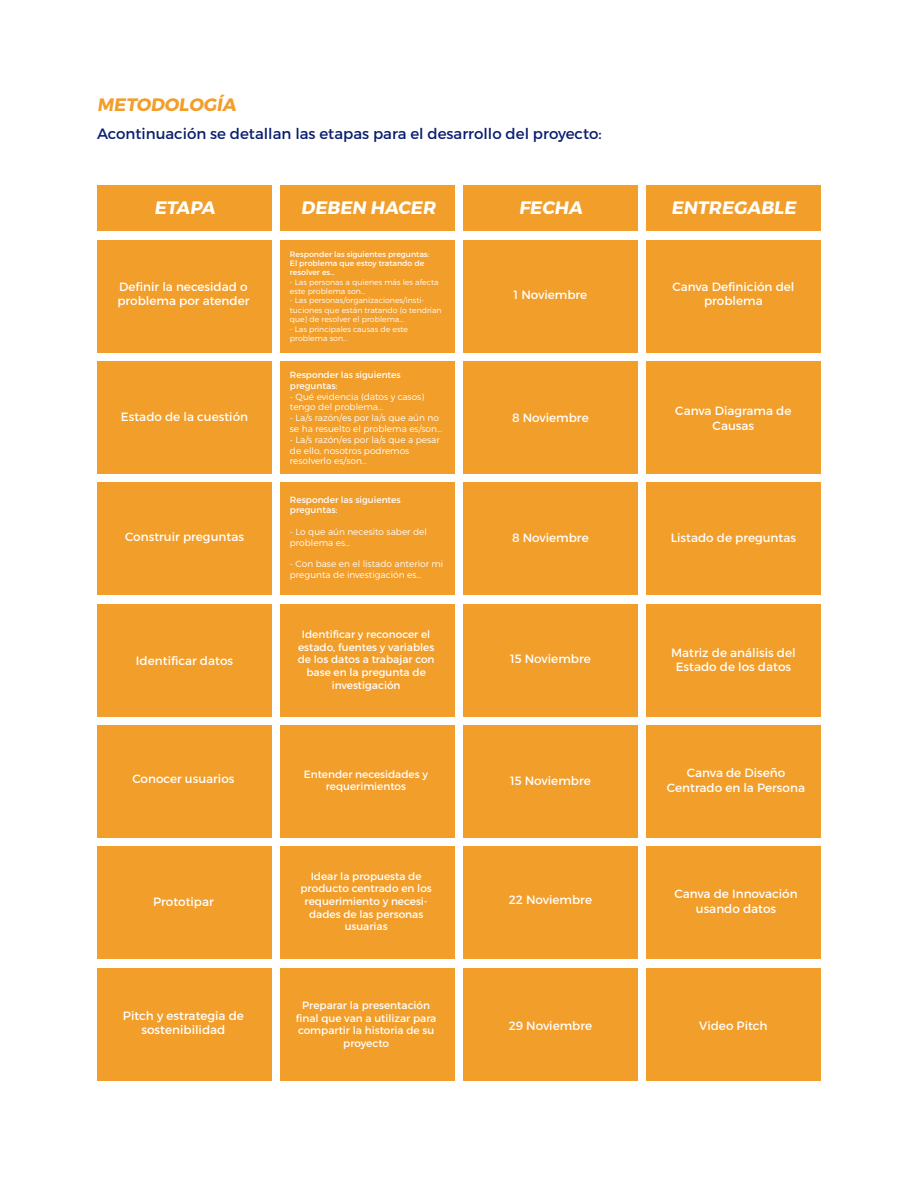
<style>
.page{position:relative;width:918px;height:1188px;background:#fff}
.page>*{position:absolute;margin:0;border:0;box-sizing:border-box;transform-origin:0 0}
.t1{font:18px "Trueno Bd It";color:#fff}
.t2{font:18px "Trueno Bd It";color:#f29e2b}
.t3{font:15px "Trueno Rg";color:#0a1e70}
.t4{font:12px/14.4px "Trueno Rg";color:#fff;text-align:center}
.t5{font:10.5px/12.6px "Trueno Rg";color:#fff;text-align:center}
.t6{font:9px/10.8px "Trueno Lt";color:#fff}
.t7{font:9px/10.8px "Trueno Rg";color:#fff}
.t8{font:7.8px/9.3px "Trueno Lt";color:#fff}
.t9{font:7.8px/9.3px "Trueno Rg";color:#fff}
</style>
<div class="page">
<div style="left:97px;top:186px;width:175px;height:45px;background:#f29e2b"></div>
<div style="left:280px;top:186px;width:175px;height:45px;background:#f29e2b"></div>
<div style="left:463px;top:186px;width:175px;height:45px;background:#f29e2b"></div>
<div style="left:646px;top:186px;width:175px;height:45px;background:#f29e2b"></div>
<div style="left:97px;top:240px;width:175px;height:112px;background:#f29e2b"></div>
<div style="left:280px;top:240px;width:175px;height:112px;background:#f29e2b"></div>
<div style="left:463px;top:240px;width:175px;height:112px;background:#f29e2b"></div>
<div style="left:646px;top:240px;width:175px;height:112px;background:#f29e2b"></div>
<div style="left:97px;top:361px;width:175px;height:113px;background:#f29e2b"></div>
<div style="left:280px;top:361px;width:175px;height:113px;background:#f29e2b"></div>
<div style="left:463px;top:361px;width:175px;height:113px;background:#f29e2b"></div>
<div style="left:646px;top:361px;width:175px;height:113px;background:#f29e2b"></div>
<div style="left:97px;top:483px;width:175px;height:112px;background:#f29e2b"></div>
<div style="left:280px;top:483px;width:175px;height:112px;background:#f29e2b"></div>
<div style="left:463px;top:483px;width:175px;height:112px;background:#f29e2b"></div>
<div style="left:646px;top:483px;width:175px;height:112px;background:#f29e2b"></div>
<div style="left:97px;top:604px;width:175px;height:112px;background:#f29e2b"></div>
<div style="left:280px;top:604px;width:175px;height:112px;background:#f29e2b"></div>
<div style="left:463px;top:604px;width:175px;height:112px;background:#f29e2b"></div>
<div style="left:646px;top:604px;width:175px;height:112px;background:#f29e2b"></div>
<div style="left:97px;top:725px;width:175px;height:113px;background:#f29e2b"></div>
<div style="left:280px;top:725px;width:175px;height:113px;background:#f29e2b"></div>
<div style="left:463px;top:725px;width:175px;height:113px;background:#f29e2b"></div>
<div style="left:646px;top:725px;width:175px;height:113px;background:#f29e2b"></div>
<div style="left:97px;top:847px;width:175px;height:112px;background:#f29e2b"></div>
<div style="left:280px;top:847px;width:175px;height:112px;background:#f29e2b"></div>
<div style="left:463px;top:847px;width:175px;height:112px;background:#f29e2b"></div>
<div style="left:646px;top:847px;width:175px;height:112px;background:#f29e2b"></div>
<div style="left:97px;top:968px;width:175px;height:112px;background:#f29e2b"></div>
<div style="left:280px;top:968px;width:175px;height:112px;background:#f29e2b"></div>
<div style="left:463px;top:968px;width:175px;height:112px;background:#f29e2b"></div>
<div style="left:646px;top:968px;width:175px;height:112px;background:#f29e2b"></div>
<h1 class="t2" style="left:97px;top:93px;width:140px">METODOLOGÍA</h1>
<p class="t3" style="left:97px;top:125px;width:506px">Acontinuación se detallan las etapas para el desarrollo del proyecto:</p>
<h1 class="t1" style="left:154px;top:196px;width:62px">ETAPA</h1>
<h1 class="t1" style="left:301px;top:196px;width:136px">DEBEN HACER</h1>
<h1 class="t1" style="left:519px;top:196px;width:65px">FECHA</h1>
<h1 class="t1" style="left:671px;top:196px;width:126px">ENTREGABLE</h1>
<p class="t9" style="left:290px;top:249px;width:141px">Responder las siguientes preguntas:<br>El problema que estoy tratando de resolver es…</p>
<p class="t8" style="left:290px;top:277px;width:150px">- Las personas a quienes más les afecta este problema son…</p>
<p class="t8" style="left:290px;top:296px;width:153px">- Las personas/organizaciones/insti&shy;tuciones que están tratando (o tendrían que) de resolver el problema...</p>
<p class="t8" style="left:290px;top:324px;width:120px">- Las principales causas de este problema son…</p>
<p class="t7" style="left:290px;top:369px;width:112px">Responder las siguientes preguntas:</p>
<p class="t6" style="left:290px;top:391px;width:136px">- Qué evidencia (datos y casos) tengo del problema…</p>
<p class="t6" style="left:290px;top:412px;width:154px">- La/s razón/es por la/s que aún no se ha resuelto el problema es/son…</p>
<p class="t6" style="left:290px;top:434px;width:151px">- La/s razón/es por la/s que a pesar de ello, nosotros podremos resolverlo es/son…</p>
<p class="t7" style="left:290px;top:494px;width:112px">Responder las siguientes preguntas:</p>
<p class="t6" style="left:290px;top:526px;width:139px">- Lo que aún necesito saber del problema es…</p>
<p class="t6" style="left:290px;top:559px;width:155px">- Con base en el listado anterior mi pregunta de investigación es…</p>
<p class="t4" style="left:117px;top:279px;width:134px;text-align:left">Definir la necesidad o problema por atender</p>
<p class="t4" style="left:672px;top:279px;width:124px">Canva Definición del problema</p>
<p class="t4" style="left:514px;top:288px;width:75px">1 Noviembre</p>
<p class="t4" style="left:675px;top:404px;width:118px">Canva Diagrama de<br>Causas</p>
<p class="t4" style="left:121px;top:409px;width:129px">Estado de la cuestión</p>
<p class="t4" style="left:512px;top:410px;width:78px">8 Noviembre</p>
<p class="t4" style="left:125px;top:529px;width:120px">Construir preguntas</p>
<p class="t4" style="left:512px;top:530px;width:78px">8 Noviembre</p>
<p class="t4" style="left:671px;top:530px;width:127px">Listado de preguntas</p>
<p class="t4" style="left:136px;top:653px;width:99px">Identificar datos</p>
<p class="t5" style="left:298px;top:628px;width:138px">Identificar y reconocer el estado, fuentes y variables de los datos a trabajar con base en la pregunta de investigación</p>
<p class="t4" style="left:510px;top:651px;width:82px">15 Noviembre</p>
<p class="t4" style="left:671px;top:645px;width:126px">Matriz de análisis del<br>Estado de los datos</p>
<p class="t4" style="left:132px;top:772px;width:104px">Conocer usuarios</p>
<p class="t5" style="left:304px;top:768px;width:126px">Entender necesidades y requerimientos</p>
<p class="t4" style="left:510px;top:773px;width:82px">15 Noviembre</p>
<p class="t4" style="left:667px;top:766px;width:140px">Canva de Diseño<br>Centrado en la Persona</p>
<p class="t4" style="left:153px;top:895px;width:62px">Prototipar</p>
<p class="t5" style="left:301px;top:870px;width:133px">Idear la propuesta de producto centrado en los requerimiento y necesi&shy;dades de las personas usuarias</p>
<p class="t4" style="left:509px;top:893px;width:85px">22 Noviembre</p>
<p class="t4" style="left:674px;top:887px;width:125px">Canva de Innovación usando datos</p>
<p class="t4" style="left:123px;top:1009px;width:123px">Pitch y estrategia de sostenibilidad</p>
<p class="t5" style="left:296px;top:999px;width:142px">Preparar la presentación final que van a utilizar para compartir la historia de su proyecto</p>
<p class="t4" style="left:509px;top:1018px;width:85px">29 Noviembre</p>
<p class="t4" style="left:699px;top:1018px;width:70px">Video Pitch</p>
</div>
